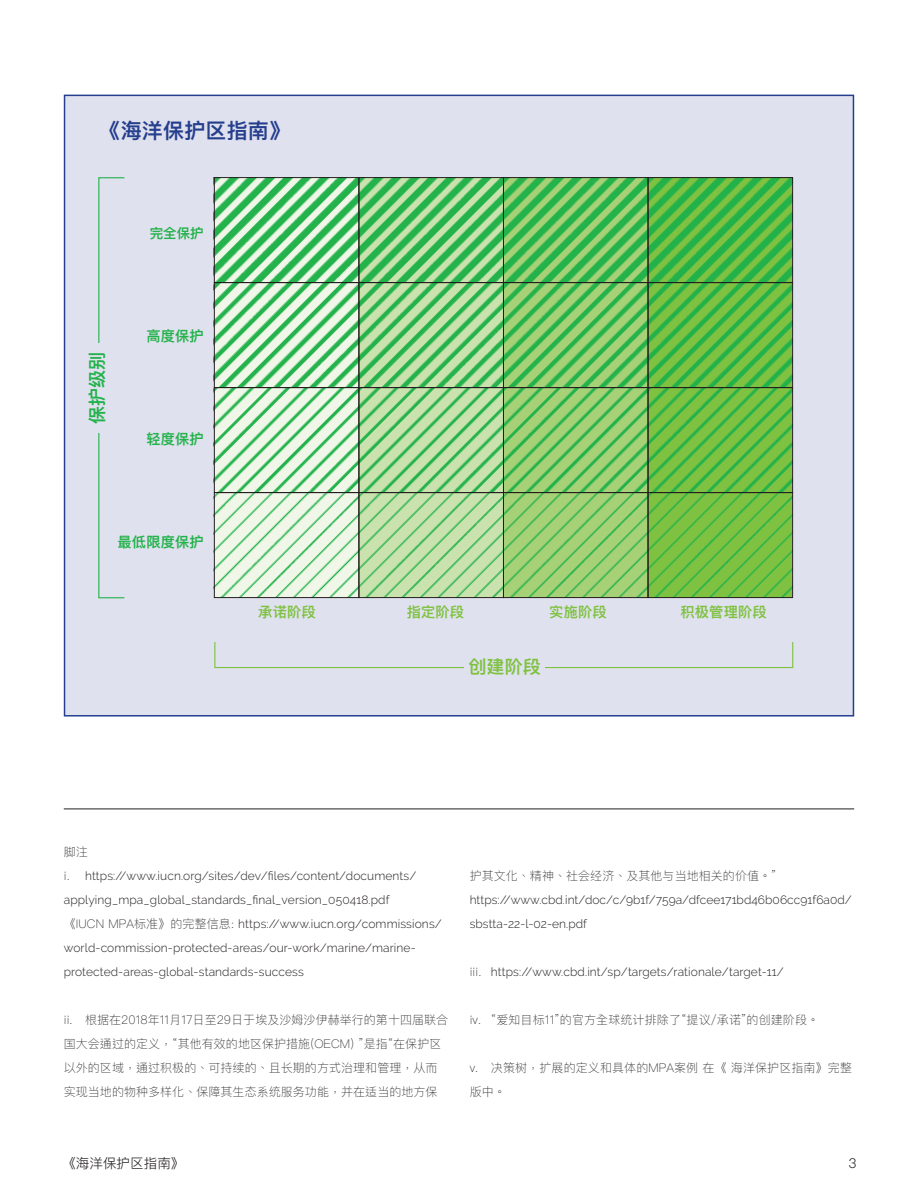
<style>
.page{position:relative;width:918px;height:1188px;background:#fff}
.page>*{position:absolute;margin:0;border:0;box-sizing:border-box;transform-origin:0 0}
.Crosshead1{font:600 21px "Ping Fang SC";letter-spacing:.01em;color:#253f8e}
.Bodycopy{font:600 18px "Ping Fang SC";color:#23b24b}
.Bodycopy-2{font:600 18px "Ping Fang SC";color:#7fc241}
.Bodycopy-3{font:600 14.25px "Ping Fang SC";letter-spacing:.01em;color:#7fc241}
.Bodycopy-4{font:600 14.25px "Ping Fang SC";letter-spacing:.01em;color:#23b24b}
.t1{font:300 13.5px "Ping Fang SC";letter-spacing:.005em;color:#231f20}
.Pinfang_SC_Graph_lab{font:600 13.5px "Ping Fang SC";color:#23b24b}
.footnotes{font:300 12px/24px "Raleway";letter-spacing:.01em;color:#231f20}
.footnotes-2{font:100 12px/24px "Ping Fang HK";letter-spacing:.005em;color:#231f20}
.Bodycopy-5{font:100 12px "Ping Fang HK";color:#231f20}
.s1{font-family:"Ping Fang HK";font-weight:100}
</style>
<div class="page">
<hr style="left:64px;top:809px;width:790px;height:1px;background:#231f20">
<div style="left:64px;top:95px;width:790px;height:622px;background:#e0e1ee;border:2px solid #253f8e"></div>
<div style="left:98px;top:177px;width:27px;height:421px;border:1px solid #23b24b"></div>
<div style="left:214px;top:641px;width:579px;height:27px;border:1px solid #7fc241"></div>
<div style="left:90px;top:343px;width:17px;height:90px;background:#e0e1ee"></div>
<div style="left:464px;top:660px;width:81px;height:27px;background:#e0e1ee"></div>
<img style="left:216px;top:179px;width:575px;height:417px">
<div style="left:214px;top:177px;width:145px;height:106px;border:1px solid #231f20"></div>
<div style="left:214px;top:282px;width:145px;height:106px;border:1px solid #231f20"></div>
<div style="left:214px;top:387px;width:145px;height:106px;border:1px solid #231f20"></div>
<div style="left:214px;top:492px;width:145px;height:106px;border:1px solid #231f20"></div>
<div style="left:359px;top:177px;width:145px;height:106px;border:1px solid #231f20"></div>
<div style="left:359px;top:282px;width:145px;height:106px;border:1px solid #231f20"></div>
<div style="left:359px;top:387px;width:145px;height:106px;border:1px solid #231f20"></div>
<div style="left:359px;top:492px;width:145px;height:106px;border:1px solid #231f20"></div>
<div style="left:503px;top:177px;width:145px;height:106px;border:1px solid #231f20"></div>
<div style="left:503px;top:282px;width:145px;height:106px;border:1px solid #231f20"></div>
<div style="left:503px;top:387px;width:145px;height:106px;border:1px solid #231f20"></div>
<div style="left:503px;top:492px;width:145px;height:106px;border:1px solid #231f20"></div>
<div style="left:648px;top:177px;width:145px;height:106px;border:1px solid #231f20"></div>
<div style="left:648px;top:282px;width:145px;height:106px;border:1px solid #231f20"></div>
<div style="left:648px;top:387px;width:145px;height:106px;border:1px solid #231f20"></div>
<div style="left:648px;top:492px;width:145px;height:106px;border:1px solid #231f20"></div>
<p class="Crosshead1" style="left:99px;top:118px;width:192px">《海洋保护区指南》</p>
<p class="Pinfang_SC_Graph_lab" style="left:150px;top:224px;width:55px">完全保护</p>
<p class="Bodycopy" style="left:86px;top:424px;width:74px;rotate:-90deg">保护级别</p>
<p class="Bodycopy-4" style="left:146px;top:327px;width:59px">高度保护</p>
<p class="Bodycopy-4" style="left:146px;top:430px;width:59px">轻度保护</p>
<p class="Bodycopy-4" style="left:118px;top:533px;width:88px">最低限度保护</p>
<p class="Bodycopy-3" style="left:258px;top:604px;width:59px">承诺阶段</p>
<p class="Bodycopy-3" style="left:407px;top:604px;width:59px">指定阶段</p>
<p class="Bodycopy-3" style="left:549px;top:604px;width:59px">实施阶段</p>
<p class="Bodycopy-3" style="left:680px;top:604px;width:88px">积极管理阶段</p>
<p class="Bodycopy-2" style="left:468px;top:656px;width:74px">创建阶段</p>
<p class="Bodycopy-5" style="left:64px;top:844px;width:26px">脚注</p>
<p class="footnotes" style="left:64px;top:864px;width:354px"><span class="s1">i.</span> https://www.iucn.org/sites/dev/files/content/documents/ applying_mpa_global_standards_final_version_050418.pdf</p>
<p class="footnotes" style="left:64px;top:912px;width:380px"><span class="s1">《IUCN MPA标准》的完整信息:</span> https://www.iucn.org/commissions/ world-commission-protected-areas/our-work/marine/marine&shy;protected-areas-global-standards-success</p>
<p class="footnotes-2" style="left:64px;top:1007px;width:386px">ii. 根据在2018年11月17日至29日于埃及沙姆沙伊赫举行的第十四届联合国大会通过的定义，“其他有效的地区保护措施(OECM) ”是指“在保护区以外的区域，通过积极的、可持续的、且长期的方式治理和管理，从而实现当地的物种多样化、保障其生态系统服务功能，并在适当的地方保</p>
<p class="footnotes" style="left:470px;top:864px;width:384px"><span class="s1">护其文化、精神、社会经济、及其他与当地相关的价值。” </span>https://www.cbd.int/doc/c/9b1f/759a/dfcee171bd46b06cc91f6a0d/ sbstta-22-l-02-en.pdf</p>
<p class="footnotes" style="left:470px;top:960px;width:316px"><span class="s1">iii.</span> https://www.cbd.int/sp/targets/rationale/target-11/</p>
<p class="footnotes-2" style="left:470px;top:1007px;width:351px">iv. “爱知目标11”的官方全球统计排除了“提议/承诺”的创建阶段。</p>
<p class="footnotes-2" style="left:470px;top:1055px;width:384px">v. 决策树，扩展的定义和具体的MPA案例 在《 海洋保护区指南》完整版中。</p>
<p class="t1" style="left:62px;top:1155px;width:124px">《海洋保护区指南》</p>
<p class="t1" style="left:849px;top:1155px;width:10px">3</p>
</div>
